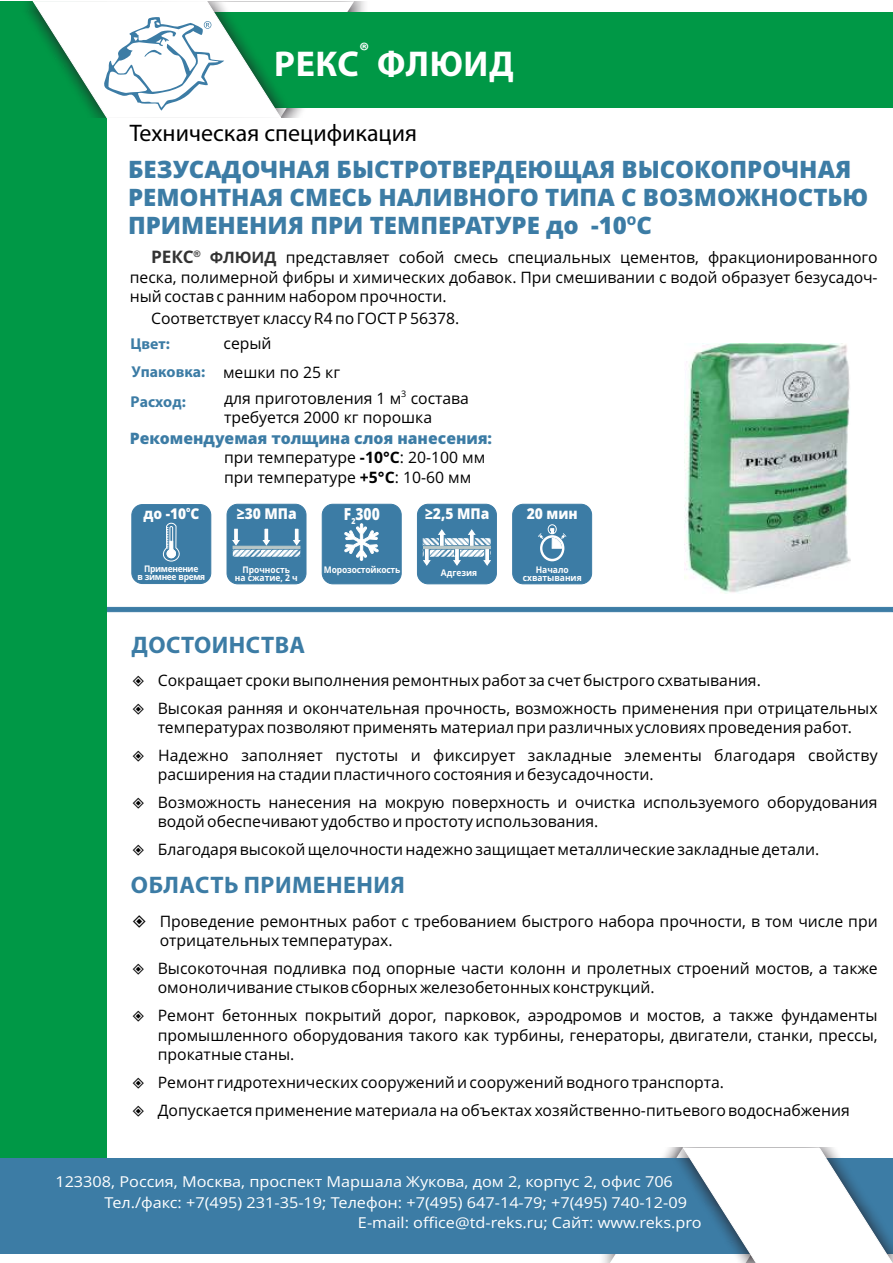
<style>
.page{position:relative;width:893px;height:1263px;background:#fff}
.page>*{position:absolute;margin:0;border:0;box-sizing:border-box;transform-origin:0 0}
.t1{font:700 36px "Myriad Pro";letter-spacing:.02em;color:#fff}
.t2{font:800 24px/28px "Open Sans";color:#3c7ca5}
.t3{font:700 24px "Myriad Pro";letter-spacing:.02em;color:#3c7ca5}
.t4{font:24px "Myriad Pro";color:#000}
.t5{font:700 22.5px "Myriad Pro";color:#fff}
.t6{font:800 16.65px "Open Sans";color:#fefefe;scale:.83 1}
.t7{font:15.75px/19.4px "Open Sans";color:#000}
.t8{font:700 15.75px/28.8px "Myriad Pro";color:#3c7ca5}
.t9{font:15px "Open Sans";color:#fff;scale:1.08 1}
.t10{font:800 15px "Open Sans";color:#fefefe;scale:.93 1}
.t11{font:800 14.85px "Open Sans";color:#fefefe;scale:.93 1}
.t12{font:800 12px "Open Sans";color:#3c7ca5}
.t13{font:700 9.15px/7.5px "Open Sans";letter-spacing:-.01em;color:#fefefe;text-align:center;scale:.93 1}
.t14{font:700 9.15px/7.5px "Open Sans";letter-spacing:-.04em;color:#fefefe;text-align:center;scale:.93 1}
.t15{font:700 9px "Arial";color:#333}
.t16{font:9px "Open Sans";color:#000}
.t17{font:800 7.5px "Open Sans";color:#fefefe;scale:.93 1}
.t18{font:700 7.5px "Arial";color:#fefefe}
.s1{font-weight:700;font-size:17.25px;color:#333}
.s2{font-weight:700;color:#333}
.s3{font-weight:800;color:#3c7ca5}
.s4{font-weight:700}
</style>
<div class="page">
<img style="left:684px;top:344px;width:166px;height:249px">
<div style="left:417px;top:504px;width:80px;height:80px;background:#3c7ca5;border:1px solid #3c7ca5;border-radius:11px"></div>
<svg style="left:422px;top:529px;width:69px;height:37px"></svg>
<div style="left:227px;top:504px;width:79px;height:80px;background:#3c7ca5;border:1px solid #3c7ca5;border-radius:11px"></div>
<img style="left:234px;top:551px;width:65px;height:4px">
<div style="left:232px;top:549px;width:69px;height:8px;border:1px solid #3c7ca5"></div>
<svg style="left:232px;top:528px;width:69px;height:21px"></svg>
<div style="left:322px;top:504px;width:80px;height:80px;background:#3c7ca5;border:1px solid #3c7ca5;border-radius:11px"></div>
<svg style="left:344px;top:523px;width:35px;height:38px"></svg>
<div style="left:131px;top:504px;width:80px;height:80px;background:#3c7ca5;border:1px solid #3c7ca5;border-radius:11px"></div>
<svg style="left:162px;top:522px;width:18px;height:40px"></svg>
<div style="left:512px;top:504px;width:80px;height:80px;background:#3c7ca5;border:1px solid #3c7ca5;border-radius:11px"></div>
<svg style="left:538px;top:503px;width:28px;height:58px"></svg>
<svg style="left:106px;top:606px;width:787px;height:6px;background:#5c91b3"></svg>
<div style="left:0;top:1px;width:106px;height:1250px;background:#009846"></div>
<div style="left:0;top:12px;width:893px;height:95px;background:#009846"></div>
<svg style="left:32px;top:1px;width:322px;height:118px"></svg>
<div style="left:0;top:1158px;width:893px;height:96px;background:#3c7ca5"></div>
<svg style="left:609px;top:1147px;width:284px;height:116px"></svg>
<h3 class="t5" style="left:359px;top:41px;width:12px">®</h3>
<h1 class="t1" style="left:274px;top:49px;width:241px">РЕКС ФЛЮИД</h1>
<h2 class="t4" style="left:130px;top:123px;width:289px">Техническая спецификация</h2>
<h2 class="t2" style="left:128px;top:157px;width:742px">БЕЗУСАДОЧНАЯ БЫСТРОТВЕРДЕЮЩАЯ ВЫСОКОПРОЧНАЯ<br>РЕМОНТНАЯ СМЕСЬ НАЛИВНОГО ТИПА С ВОЗМОЖНОСТЬЮ<br>ПРИМЕНЕНИЯ ПРИ ТЕМПЕРАТУРЕ до -10 С</h2>
<p class="t12" style="left:627px;top:216px;width:11px">О</p>
<p class="t15" style="left:194px;top:250px;width:8px">®</p>
<p class="t7" style="left:130px;top:249px;width:749px;text-align:justify;text-indent:21px"><span class="s1">РЕКС</span> <span class="s2">ФЛЮИД</span> представляет собой смесь специальных цементов, фракционированного песка, полимерной фибры и химических добавок. При смешивании с водой образует безусадоч&shy;ный состав с ранним набором прочности.</p>
<p class="t7" style="left:151px;top:310px;width:310px">Соответствует классу R4 по ГОСТ Р 56378.</p>
<p class="t8" style="left:131px;top:331px;width:76px">Цвет:<br>Упаковка:<br>Расход:</p>
<p class="t7" style="left:223px;top:331px;width:119px;line-height:28.2px">серый<br>мешки по 25 кг</p>
<p class="t16" style="left:401px;top:390px;width:7px">3</p>
<p class="t7" style="left:224px;top:390px;width:246px">для приготовления 1 м состава требуется 2000 кг порошка</p>
<p class="t7" style="left:224px;top:430px;width:270px;text-indent:-94px"><span class="s3">Рекомендуемая толщина слоя нанесения: </span>при температуре <span class="s4">-10°С</span>: 20-100 мм при температуре <span class="s4">+5°С</span>: 10-60 мм</p>
<p class="t17" style="left:186px;top:506px;width:6px">о</p>
<p class="t11" style="left:143px;top:508px;width:62px">до -10 С</p>
<p class="t10" style="left:237px;top:508px;width:66px">≥30 MПа</p>
<p class="t6" style="left:344px;top:508px;width:45px">F<sub>2</sub>300</p>
<p class="t10" style="left:425px;top:508px;width:71px">≥2,5 MПа</p>
<p class="t10" style="left:527px;top:508px;width:56px">20 мин</p>
<p class="t18" style="left:454px;top:554px;width:6px">1</p>
<p class="t14" style="left:137px;top:566px;width:74px">Применение<br>в зимнее время</p>
<p class="t13" style="left:235px;top:567px;width:69px">Прочность<br>на сжатие, 2 ч</p>
<p class="t13" style="left:324px;top:566px;width:84px">Морозостойкость</p>
<p class="t13" style="left:441px;top:570px;width:41px">Адгезия</p>
<p class="t13" style="left:523px;top:567px;width:65px">Начало схватывания</p>
<h2 class="t3" style="left:132px;top:635px;width:175px">ДОСТОИНСТВА</h2>
<p class="t7" style="left:158px;top:668px;width:721px;line-height:27.9px">Сокращает сроки выполнения ремонтных работ за счет быстрого схватывания.<br>Высокая ранняя и окончательная прочность, возможность применения при отрицательных</p>
<p class="t7" style="left:158px;top:715px;width:721px;line-height:27.9px">температурах позволяют применять материал при различных условиях проведения работ.<br>Надежно заполняет пустоты и фиксирует закладные элементы благодаря свойству</p>
<p class="t7" style="left:158px;top:762px;width:721px;line-height:27.9px">расширения на стадии пластичного состояния и безусадочности.<br>Возможность нанесения на мокрую поверхность и очистка используемого оборудования</p>
<p class="t7" style="left:158px;top:809px;width:663px;line-height:27.9px">водой обеспечивают удобство и простоту использования.<br>Благодаря высокой щелочности надежно защищает металлические закладные детали.</p>
<h2 class="t3" style="left:131px;top:875px;width:275px">ОБЛАСТЬ ПРИМЕНЕНИЯ</h2>
<p class="t7" style="left:160px;top:913px;width:719px">Проведение ремонтных работ с требованием быстрого набора прочности, в том числе при отрицательных температурах.</p>
<p class="t7" style="left:158px;top:960px;width:721px">Высокоточная подливка под опорные части колонн и пролетных строений мостов, а также омоноличивание стыков сборных железобетонных конструкций.</p>
<p class="t7" style="left:158px;top:1007px;width:721px;text-align:justify">Ремонт бетонных покрытий дорог, парковок, аэродромов и мостов, а также фундаменты промышленного оборудования такого как турбины, генераторы, двигатели, станки, прессы, прокатные станы.</p>
<p class="t7" style="left:158px;top:1070px;width:693px;line-height:27.9px">Ремонт гидротехнических сооружений и сооружений водного транспорта.<br>Допускается применение материала на объектах хозяйственно-питьевого водоснабжения</p>
<p class="t9" style="left:55px;top:1175px;width:573px">123308, Россия, Москва, проспект Маршала Жукова, дом 2, корпус 2, офис 706</p>
<p class="t9" style="left:104px;top:1196px;width:541px">Тел./факс: +7(495) 231-35-19; Телефон: +7(495) 647-14-79; +7(495) 740-12-09</p>
<p class="t9" style="left:358px;top:1216px;width:320px">E-mail: office@td-reks.ru; Сайт: www.reks.pro</p>
</div>
